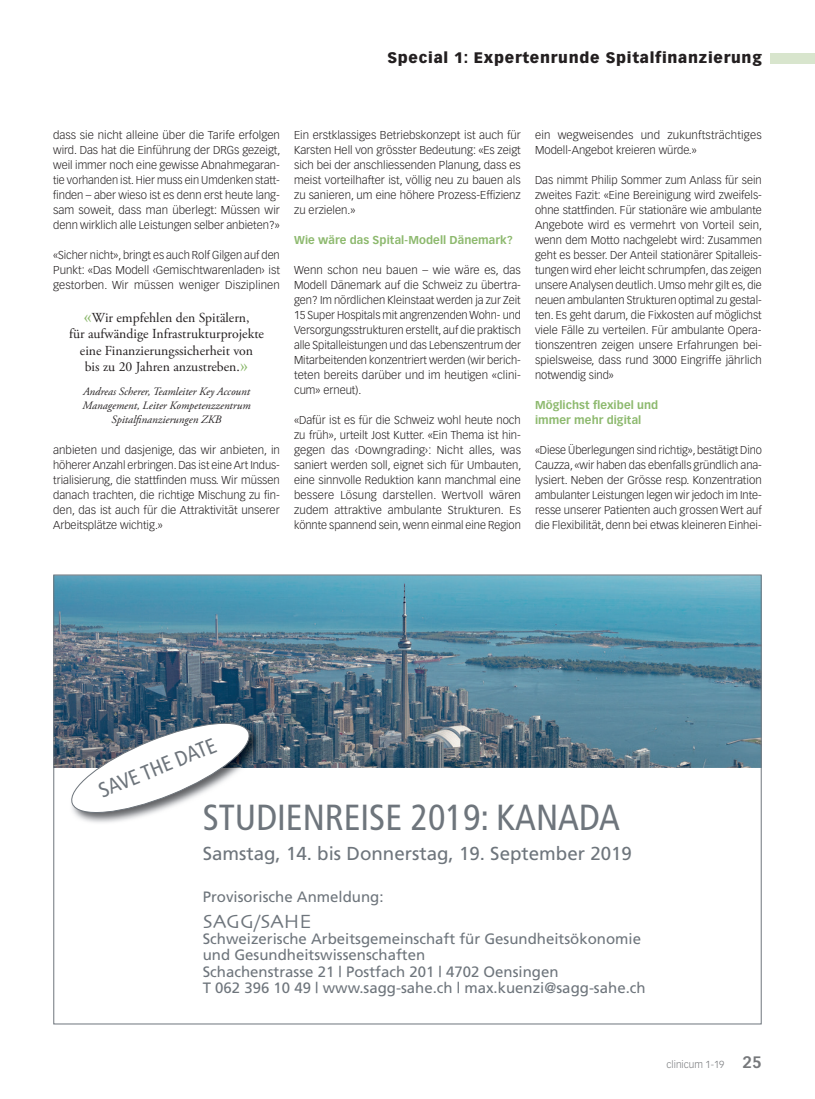
<style>
.page{position:relative;width:815px;height:1099px;background:#fff}
.page>*{position:absolute;margin:0;border:0;box-sizing:border-box;transform-origin:0 0}
.t1{font:condensed 36.25px "Frutiger";color:#6e757c}
.t2{font:condensed 21.25px "Frutiger";color:#6e757c}
.t3{font:20px "Skia";color:#6e757c}
.t4{font:18.75px "Frutiger";color:#6e757c}
.t5{font:15px/16.2px "Frutiger";color:#6e757c}
.t6{font:900 15px "Vectora LT Std";letter-spacing:.05em;color:#231f20}
.Legende{font:13.75px/16.5px "Adobe Garamond Pro";color:#231f20;text-align:center}
.Lauftext{font:300 11.25px/15px "Vectora LT Std";color:#231f20;text-align:justify}
.Legende-2{font:italic 11.25px/13.8px "Adobe Garamond Pro";color:#231f20;text-align:center}
.ZT_Special{font:700 11.25px/15px "Vectora LT Std";letter-spacing:.005em;color:#8db96e}
.t7{font:300 10px "Vectora LT Std";color:#76787b}
.s1{font-size:22.5px;color:#8db96e}
.s2{font-weight:700;font-size:16.25px}
</style>
<div class="page">
<div style="left:770px;top:53px;width:45px;height:10px;background:#d8e5cd"></div>
<img style="left:53px;top:575px;width:709px;height:193px">
<img style="left:79px;top:721px;width:182px;height:102px">
<svg style="left:66px;top:717px;width:188px;height:101px"></svg>
<h3 class="t6" style="left:387px;top:49px;width:376px">Special 1: Expertenrunde Spitalfinanzierung</h3>
<p class="Lauftext" style="left:53px;top:128px;width:229px">dass sie nicht alleine über die Tarife erfolgen wird. Das hat die Einführung der DRGs gezeigt, weil immer noch eine gewisse Abnahmegaran&shy;tie vorhanden ist. Hier muss ein Umdenken statt&shy;finden – aber wieso ist es denn erst heute lang&shy;sam soweit, dass man überlegt: Müssen wir denn wirklich alle Leistungen selber anbieten?»</p>
<p class="Lauftext" style="left:53px;top:248px;width:228px">«Sicher nicht», bringt es auch Rolf Gilgen auf den Punkt: «Das Modell ‹Gemischtwarenladen› ist gestorben. Wir müssen weniger Disziplinen</p>
<p class="Legende" style="left:69px;top:309px;width:196px"><span class="s1">«</span>Wir empfehlen den Spitälern,<br>für aufwändige Infrastrukturprojekte eine Finanzierungssicherheit von<br>bis zu 20 Jahren anzustreben.<span class="s1">»</span></p>
<p class="Legende-2" style="left:83px;top:385px;width:170px">Andreas Scherer, Teamleiter Key Account<br>Management, Leiter Kompetenzzentrum<br>Spitalfinanzierungen ZKB</p>
<p class="Lauftext" style="left:53px;top:443px;width:228px">anbieten und dasjenige, das wir anbieten, in höherer Anzahl erbringen. Das ist eine Art Indus&shy;trialisierung, die stattfinden muss. Wir müssen danach trachten, die richtige Mischung zu fin&shy;den, das ist auch für die Attraktivität unserer Arbeitsplätze wichtig.»</p>
<p class="Lauftext" style="left:294px;top:128px;width:228px">Ein erstklassiges Betriebskonzept ist auch für Karsten Hell von grösster Bedeutung: «Es zeigt sich bei der anschliessenden Planung, dass es meist vorteilhafter ist, völlig neu zu bauen als zu sanieren, um eine höhere Prozess-Effizienz zu erzielen.»</p>
<p class="ZT_Special" style="left:294px;top:233px;width:220px">Wie wäre das Spital-Modell Dänemark?</p>
<p class="Lauftext" style="left:294px;top:263px;width:228px">Wenn schon neu bauen – wie wäre es, das Modell Dänemark auf die Schweiz zu übertra&shy;gen? Im nördlichen Kleinstaat werden ja zur Zeit 15 Super Hospitals mit angrenzenden Wohn- und Versorgungsstrukturen erstellt, auf die praktisch alle Spitalleistungen und das Lebenszentrum der Mitarbeitenden konzentriert werden (wir berich&shy;teten bereits darüber und im heutigen «clini&shy;cum» erneut).</p>
<p class="Lauftext" style="left:294px;top:413px;width:229px">«Dafür ist es für die Schweiz wohl heute noch zu früh», urteilt Jost Kutter. «Ein Thema ist hin&shy;gegen das ‹Downgrading›: Nicht alles, was saniert werden soll, eignet sich für Umbauten, eine sinnvolle Reduktion kann manchmal eine bessere Lösung darstellen. Wertvoll wären zudem attraktive ambulante Strukturen. Es könnte spannend sein, wenn einmal eine Region</p>
<p class="Lauftext" style="left:535px;top:128px;width:228px">ein wegweisendes und zukunftsträchtiges<br>Modell-Angebot kreieren würde.»</p>
<p class="Lauftext" style="left:535px;top:173px;width:229px;text-align:left">Das nimmt Philip Sommer zum Anlass für sein zweites Fazit: «Eine Bereinigung wird zweifels&shy;ohne stattfinden. Für stationäre wie ambulante Angebote wird es vermehrt von Vorteil sein, wenn dem Motto nachgelebt wird: Zusammen geht es besser. Der Anteil stationärer Spitalleis&shy;tungen wird eher leicht schrumpfen, das zeigen unsere Analysen deutlich. Umso mehr gilt es, die neuen ambulanten Strukturen optimal zu gestal&shy;ten. Es geht darum, die Fixkosten auf möglichst viele Fälle zu verteilen. Für ambulante Opera&shy;tionszentren zeigen unsere Erfahrungen bei&shy;spielsweise, dass rund 3000 Eingriffe jährlich notwendig sind»</p>
<p class="ZT_Special" style="left:535px;top:398px;width:125px">Möglichst flexibel und immer mehr digital</p>
<p class="Lauftext" style="left:535px;top:443px;width:228px">«Diese Überlegungen sind richtig», bestätigt Dino Cauzza, «wir haben das ebenfalls gründlich ana&shy;lysiert. Neben der Grösse resp. Konzentration ambulanter Leistungen legen wir jedoch im Inte&shy;resse unserer Patienten auch grossen Wert auf die Flexibilität, denn bei etwas kleineren Einhei-</p>
<p class="t2" style="left:95px;top:779px;width:126px;rotate:-22deg">SAVE THE DATE</p>
<p class="t1" style="left:203px;top:796px;width:419px">STUDIENREISE 2019: KANADA</p>
<p class="t4" style="left:203px;top:842px;width:431px">Samstag, 14. bis Donnerstag, 19. September 2019</p>
<p class="t5" style="left:203px;top:888px;width:182px">Provisorische Anmeldung:</p>
<p class="t5" style="left:203px;top:930px;width:444px">Schweizerische Arbeitsgemeinschaft für Gesundheitsökonomie und Gesundheitswissenschaften<br>Schachenstrasse 21 | Postfach 201 | 4702 Oensingen<br>T 062 396 10 49 | www.sagg-sahe.ch | max.kuenzi@sagg-sahe.ch</p>
<p class="t3" style="left:203px;top:909px;width:110px">SAGG/SAHE</p>
<p class="t7" style="left:667px;top:1058px;width:97px">clinicum 1-19 <span class="s2">25</span></p>
</div>
